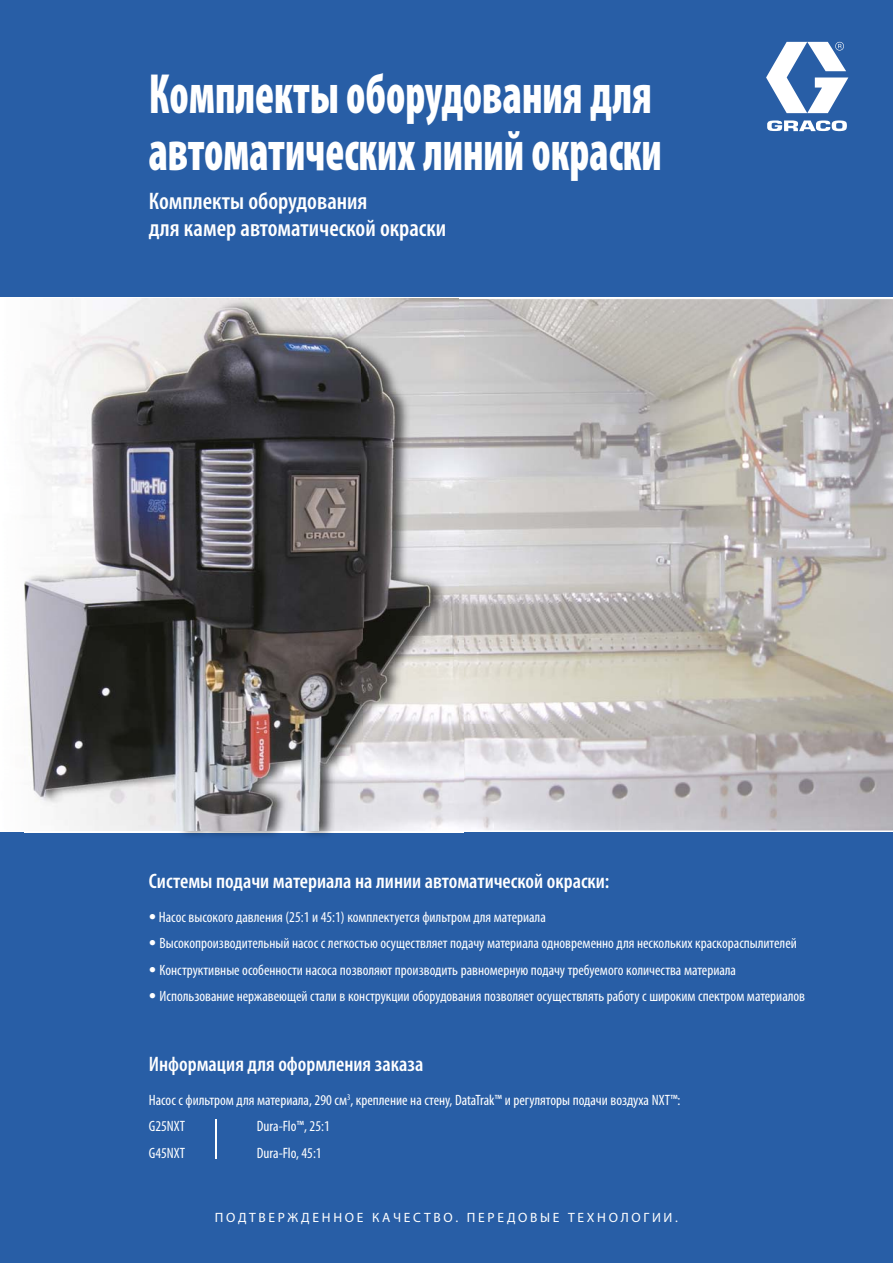
<style>
.page{position:relative;width:893px;height:1263px;background:#285ea6}
.page>*{position:absolute;margin:0;border:0;box-sizing:border-box;transform-origin:0 0}
.t1{font:900 condensed 57px/57px "Myriad Pro";color:#fff;scale:.75 1}
.t2{font:600 condensed 24px/27px "Myriad Pro";color:#fff}
.t3{font:600 condensed 21px "Myriad Pro";color:#fff}
.t4{font:condensed 15px/26.4px "Myriad Pro";color:#fff}
.t5{font:13.5px "Myriad Pro";letter-spacing:.2em;color:#fff}
.s1{font-family:"Helvetica Neue LT Std"}
</style>
<div class="page">
<svg style="left:766px;top:42px;width:82px;height:89px"></svg>
<hr style="left:0;top:298px;width:893px;height:1px;background:#fff">
<hr style="left:0;top:830px;width:893px;height:2px;background:#fff">
<img style="left:463px;top:300px;width:430px;height:530px">
<img style="left:458px;top:299px;width:435px;height:1px">
<img style="left:24px;top:300px;width:439px;height:536px">
<img style="left:0;top:299px;width:458px;height:53px">
<div style="left:0;top:352px;width:26px;height:478px;background:#fdfdfd"></div>
<hr style="left:215px;top:1119px;width:2px;height:40px;background:#fff">
<h1 class="t1" style="left:149px;top:71px;width:685px">Комплекты оборудования для автоматических линий окраски</h1>
<h2 class="t2" style="left:149px;top:190px;width:299px">Комплекты оборудования<br>для камер автоматической окраски</h2>
<h3 class="t3" style="left:149px;top:872px;width:462px">Системы подачи материала на линии автоматической окраски:</h3>
<p class="t4" style="left:149px;top:905px;width:398px"><span class="s1">•</span> Насос высокого давления (25:1 и 45:1) комплектуется фильтром для материала</p>
<p class="t4" style="left:149px;top:932px;width:649px"><span class="s1">•</span> Высокопроизводительный насос с легкостью осуществляет подачу материала одновременно для нескольких краскораспылителей</p>
<p class="t4" style="left:149px;top:958px;width:589px"><span class="s1">•</span> Конструктивные особенности насоса позволяют производить равномерную подачу требуемого количества материала</p>
<p class="t4" style="left:149px;top:984px;width:658px"><span class="s1">•</span> Использование нержавеющей стали в конструкции оборудования позволяет осуществлять работу с широким спектром материалов</p>
<h3 class="t3" style="left:149px;top:1055px;width:276px">Информация для оформления заказа</h3>
<p class="t4" style="left:149px;top:1088px;width:533px">Насос с фильтром для материала, 290 см<sup>3</sup>, крепление на стену, DataTrak™ и регуляторы подачи воздуха NXT™:<br>G25NXT</p>
<p class="t4" style="left:257px;top:1115px;width:75px">Dura-Flo™, 25:1</p>
<p class="t4" style="left:149px;top:1141px;width:38px">G45NXT</p>
<p class="t4" style="left:257px;top:1141px;width:66px">Dura-Flo, 45:1</p>
<p class="t5" style="left:215px;top:1212px;width:465px">ПОДТВЕРЖДЕННОЕ КАЧЕСТВО. ПЕРЕДОВЫЕ ТЕХНОЛОГИИ.</p>
</div>
